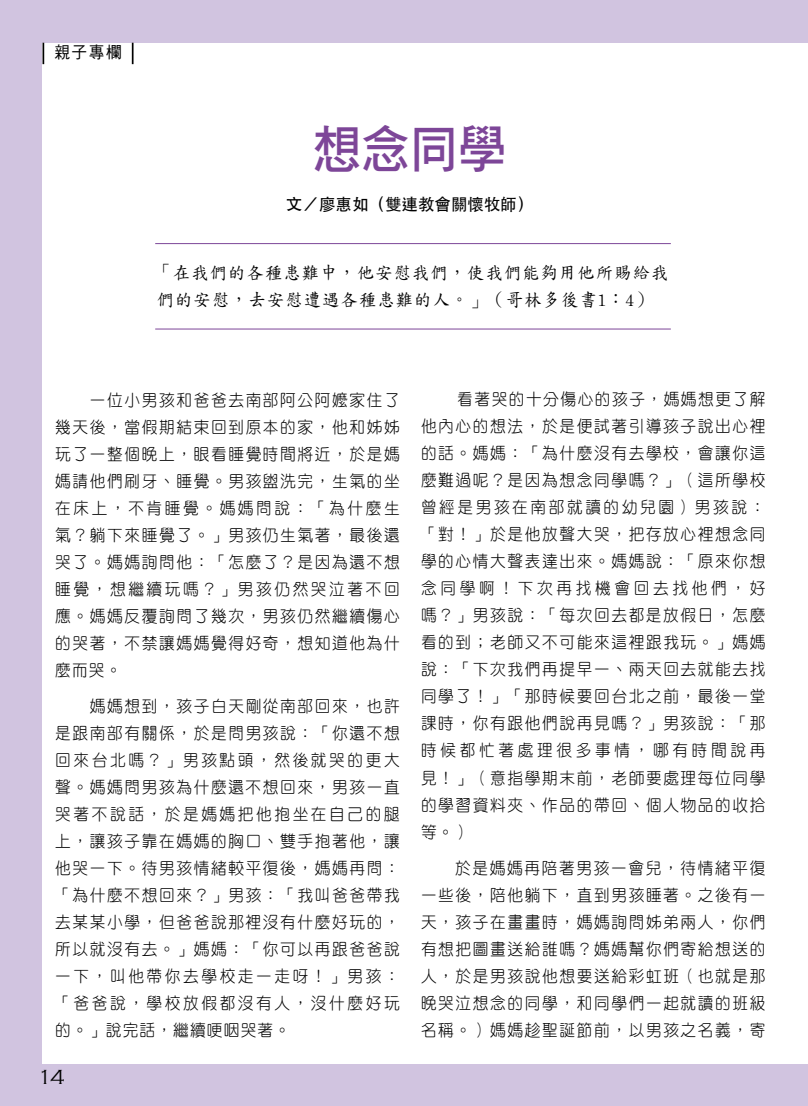
<style>
.page{position:relative;width:808px;height:1106px;background:#d1c4e0}
.page>*{position:absolute;margin:0;border:0;box-sizing:border-box;transform-origin:0 0}
.t1{font:51px "DF Hei Std W7";color:#7d4698;scale:.95 1}
.t2{font:300 21px "Copperplate Gothic";color:#000}
.t3{font:18px/27px "DF Kai Shu SB Estd BF";letter-spacing:.075em;color:#000;scale:.95 1}
.t4{font:16.5px/27px "DF Yuan Std W3";letter-spacing:.105em;color:#000;text-align:justify;scale:.95 1}
.t5{font:500 16.5px "ST Heiti TC";color:#000}
.t6{font:16.5px "DF Hei Std W5";color:#000;scale:.95 1}
</style>
<div class="page">
<div style="left:43px;top:43px;width:765px;height:1020px;background:#fff"></div>
<hr style="left:155px;top:243px;width:516px;height:1px;background:#7d4698">
<svg style="left:43px;top:43px;width:1px;height:21px"></svg>
<hr style="left:132px;top:43px;width:2px;height:21px;background:#000">
<hr style="left:155px;top:328px;width:516px;height:1px;background:#7d4698">
<p class="t6" style="left:54px;top:44px;width:72px">親子專欄</p>
<h1 class="t1" style="left:313px;top:121px;width:205px">想念同學</h1>
<p class="t5" style="left:286px;top:195px;width:249px">文／廖惠如（雙連教會關懷牧師）</p>
<p class="t3" style="left:155px;top:259px;width:542px">「在我們的各種患難中，他安慰我們，使我們能夠用他所賜給我們的安慰，去安慰遭遇各種患難的人。」（哥林多後書1：4）</p>
<p class="t4" style="left:55px;top:386px;width:364px">　　一位小男孩和爸爸去南部阿公阿嬤家住了幾天後，當假期結束回到原本的家，他和姊姊玩了一整個晚上，眼看睡覺時間將近，於是媽媽請他們刷牙、睡覺。男孩盥洗完，生氣的坐在床上，不肯睡覺。媽媽問說：「為什麼生氣？躺下來睡覺了。」男孩仍生氣著，最後還哭了。媽媽詢問他：「怎麼了？是因為還不想睡覺，想繼續玩嗎？」男孩仍然哭泣著不回應。媽媽反覆詢問了幾次，男孩仍然繼續傷心的哭著，不禁讓媽媽覺得好奇，想知道他為什麼而哭。</p>
<p class="t4" style="left:55px;top:692px;width:364px">　　媽媽想到，孩子白天剛從南部回來，也許是跟南部有關係，於是問男孩說：「你還不想回來台北嗎？」男孩點頭，然後就哭的更大聲。媽媽問男孩為什麼還不想回來，男孩一直哭著不說話，於是媽媽把他抱坐在自己的腿上，讓孩子靠在媽媽的胸口、雙手抱著他，讓他哭一下。待男孩情緒較平復後，媽媽再問：「為什麼不想回來？」男孩：「我叫爸爸帶我去某某小學，但爸爸說那裡沒有什麼好玩的，所以就沒有去。」媽媽：「你可以再跟爸爸說一下，叫他帶你去學校走一走呀！」男孩：「爸爸說，學校放假都沒有人，沒什麼好玩的。」說完話，繼續哽咽哭著。</p>
<p class="t2" style="left:37px;top:1065px;width:29px">14</p>
<p class="t4" style="left:421px;top:386px;width:364px;text-indent:36px">看著哭的十分傷心的孩子，媽媽想更了解他內心的想法，於是便試著引導孩子說出心裡的話。媽媽：「為什麼沒有去學校，會讓你這麼難過呢？是因為想念同學嗎？」（這所學校曾經是男孩在南部就讀的幼兒園）男孩說：「對！」於是他放聲大哭，把存放心裡想念同學的心情大聲表達出來。媽媽說：「原來你想念同學啊！下次再找機會回去找他們，好嗎？」男孩說：「每次回去都是放假日，怎麼看的到；老師又不可能來這裡跟我玩。」媽媽說：「下次我們再提早一、兩天回去就能去找同學了！」「那時候要回台北之前，最後一堂課時，你有跟他們說再見嗎？」男孩說：「那時候都忙著處理很多事情，哪有時間說再見！」（意指學期末前，老師要處理每位同學的學習資料夾、作品的帶回、個人物品的收拾等。）</p>
<p class="t4" style="left:421px;top:853px;width:364px">　 於是媽媽再陪著男孩一會兒，待情緒平復一些後，陪他躺下，直到男孩睡著。之後有一天，孩子在畫畫時，媽媽詢問姊弟兩人，你們有想把圖畫送給誰嗎？媽媽幫你們寄給想送的人，於是男孩說他想要送給彩虹班（也就是那晚哭泣想念的同學，和同學們一起就讀的班級名稱。）媽媽趁聖誕節前，以男孩之名義，寄</p>
</div>
